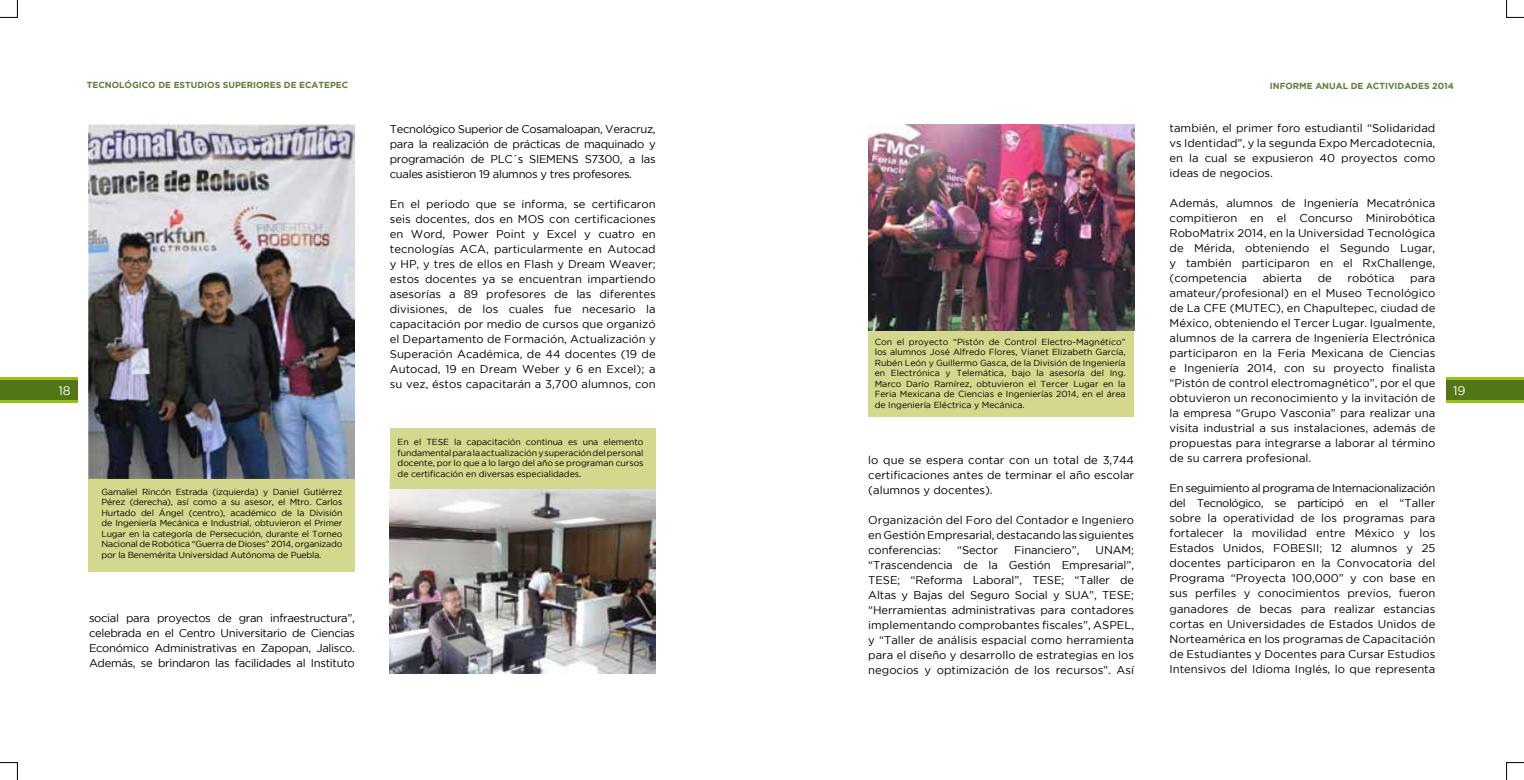
<style>
.page{position:relative;width:1524px;height:780px;background:#fff}
.page>*{position:absolute;margin:0;border:0;box-sizing:border-box;transform-origin:0 0}
.t1{font:12.5px "Gotham";color:#fff}
.t2{font:11.25px/15px "Gotham";color:#000;text-align:justify}
.t3{font:8.75px/10.5px "Gotham";letter-spacing:-.01em;color:#000;text-align:justify}
.t4{font:700 8.75px "Gotham";color:#5f7d3c}
</style>
<div class="page">
<div style="left:0;top:377px;width:78px;height:25px;background:#95c11f"></div>
<div style="left:1446px;top:377px;width:78px;height:25px;background:#95c11f"></div>
<div style="left:0;top:380px;width:78px;height:20px;background:#527516"></div>
<div style="left:1446px;top:380px;width:78px;height:20px;background:#527516"></div>
<svg style="left:1506px;top:0;width:18px;height:18px"></svg>
<svg style="left:1506px;top:762px;width:18px;height:18px"></svg>
<svg style="left:0;top:0;width:18px;height:18px"></svg>
<svg style="left:0;top:762px;width:18px;height:18px"></svg>
<img style="left:89px;top:124px;width:266px;height:355px">
<div style="left:89px;top:479px;width:266px;height:92px;background:#d3d88d"></div>
<img style="left:390px;top:488px;width:266px;height:185px">
<div style="left:390px;top:428px;width:266px;height:60px;background:#d3d88d"></div>
<div style="left:868px;top:331px;width:266px;height:86px;background:#d3d88d"></div>
<img style="left:868px;top:124px;width:266px;height:207px">
<p class="t4" style="left:87px;top:80px;width:263px">TECNOLÓGICO DE ESTUDIOS SUPERIORES DE ECATEPEC</p>
<p class="t4" style="left:1270px;top:80px;width:185px">INFORME ANUAL DE ACTIVIDADES 2014</p>
<p class="t2" style="left:1169px;top:121px;width:267px">también, el primer foro estudiantil “Solidaridad vs Identidad”, y la segunda Expo Mercadotecnia, en la cual se expusieron 40 proyectos como ideas de negocios.</p>
<p class="t2" style="left:1169px;top:196px;width:267px">Además, alumnos de Ingeniería Mecatrónica compitieron en el Concurso Minirobótica RoboMatrix 2014, en la Universidad Tecnológica de Mérida, obteniendo el Segundo Lugar, y también participaron en el RxChallenge, (competencia</p>
<p class="t2" style="left:390px;top:121px;width:267px">Tecnológico Superior de Cosamaloapan, Veracruz, para la realización de prácticas de maquinado y programación de PLC´s SIEMENS S7300, a las cuales asistieron 19 alumnos y tres profesores.</p>
<p class="t2" style="left:390px;top:196px;width:267px">En el periodo que se informa, se certificaron seis docentes, dos en MOS con certificaciones en Word, Power Point y Excel y cuatro en tecnologías ACA, particularmente en Autocad y HP, y tres de ellos en Flash y Dream Weaver; estos docentes ya se encuentran impartiendo asesorías a 89 profesores de las diferentes divisiones, de los cuales fue necesario la capacitación por medio de cursos que organizó el Departamento de Formación, Actualización y Superación Académica, de 44 docentes (19 de Autocad, 19 en Dream Weber y 6 en Excel); a su vez, éstos capacitarán a 3,700 alumnos, con</p>
<p class="t2" style="left:1262px;top:271px;width:41px">abierta</p>
<p class="t2" style="left:1317px;top:271px;width:16px">de</p>
<p class="t2" style="left:1347px;top:271px;width:49px">robótica</p>
<p class="t2" style="left:1169px;top:271px;width:267px;text-indent:241px">para amateur/profesional) en el Museo Tecnológico de La CFE (MUTEC), en Chapultepec, ciudad de México, obteniendo el Tercer Lugar. Igualmente, alumnos de la carrera de Ingeniería Electrónica participaron en la Feria Mexicana de Ciencias e Ingeniería 2014, con su proyecto finalista “Pistón de control electromagnético”, por el que obtuvieron un reconocimiento y la invitación de la empresa “Grupo Vasconia” para realizar una visita industrial a sus instalaciones, además de propuestas para integrarse a laborar al término de su carrera profesional.</p>
<p class="t2" style="left:1169px;top:481px;width:267px">En seguimiento al programa de Internacionalización del Tecnológico, se participó en el “Taller sobre la operatividad de los programas para fortalecer la movilidad entre México y los Estados Unidos, FOBESII; 12 alumnos y 25 docentes participaron en la Convocatoria del Programa “Proyecta 100,000” y con base en sus perfiles y conocimientos previos, fueron ganadores de becas para realizar estancias cortas en Universidades de Estados Unidos de Norteamérica en los programas de Capacitación de Estudiantes y Docentes para Cursar Estudios Intensivos del Idioma Inglés, lo que representa</p>
<p class="t3" style="left:874px;top:336px;width:252px">Con el proyecto “Pistón de Control Electro-Magnético” los alumnos José Alfredo Flores, Vianet Elizabeth García, Rubén León y Guillermo Gasca, de la División de Ingeniería en Electrónica y Telemática, bajo la asesoría del Ing.<br>Marco Darío Ramírez, obtuvieron el Tercer Lugar en la Feria Mexicana de Ciencias e Ingenierías 2014, en el área de Ingeniería Eléctrica y Mecánica.</p>
<p class="t1" style="left:58px;top:383px;width:14px">18</p>
<p class="t1" style="left:1453px;top:383px;width:14px">19</p>
<p class="t3" style="left:398px;top:436px;width:247px">En el TESE la capacitación continua es una elemento fundamental para la actualización y superación del personal docente, por lo que a lo largo del año se programan cursos de certificación en diversas especialidades.</p>
<p class="t2" style="left:868px;top:452px;width:267px">lo que se espera contar con un total de 3,744 certificaciones antes de terminar el año escolar (alumnos y docentes).</p>
<p class="t2" style="left:868px;top:512px;width:267px">Organización del Foro del Contador e Ingeniero en Gestión Empresarial, destacando las siguientes conferencias:</p>
<p class="t3" style="left:101px;top:486px;width:242px">Gamaliel Rincón Estrada (izquierda) y Daniel Gutiérrez Pérez (derecha), así como a su asesor, el Mtro. Carlos Hurtado del Ángel (centro), académico de la División de Ingeniería Mecánica e Industrial, obtuvieron el Primer Lugar en la categoría de Persecución, durante el Torneo Nacional de Robótica “Guerra de Dioses” 2014, organizado por la Benemérita Universidad Autónoma de Puebla.</p>
<p class="t2" style="left:957px;top:542px;width:42px">“Sector</p>
<p class="t2" style="left:1014px;top:542px;width:67px">Financiero”,</p>
<p class="t2" style="left:868px;top:542px;width:267px;text-indent:227px">UNAM; “Trascendencia de la Gestión Empresarial”, TESE; “Reforma Laboral”, TESE; “Taller de Altas y Bajas del Seguro Social y SUA”, TESE; “Herramientas administrativas para contadores implementando comprobantes fiscales”, ASPEL, y “Taller de análisis espacial como herramienta para el diseño y desarrollo de estrategias en los negocios y optimización de los recursos”. Así</p>
<p class="t2" style="left:89px;top:610px;width:267px">social para proyectos de gran infraestructura”, celebrada en el Centro Universitario de Ciencias Económico Administrativas en Zapopan, Jalisco.<br>Además, se brindaron las facilidades al Instituto</p>
</div>
